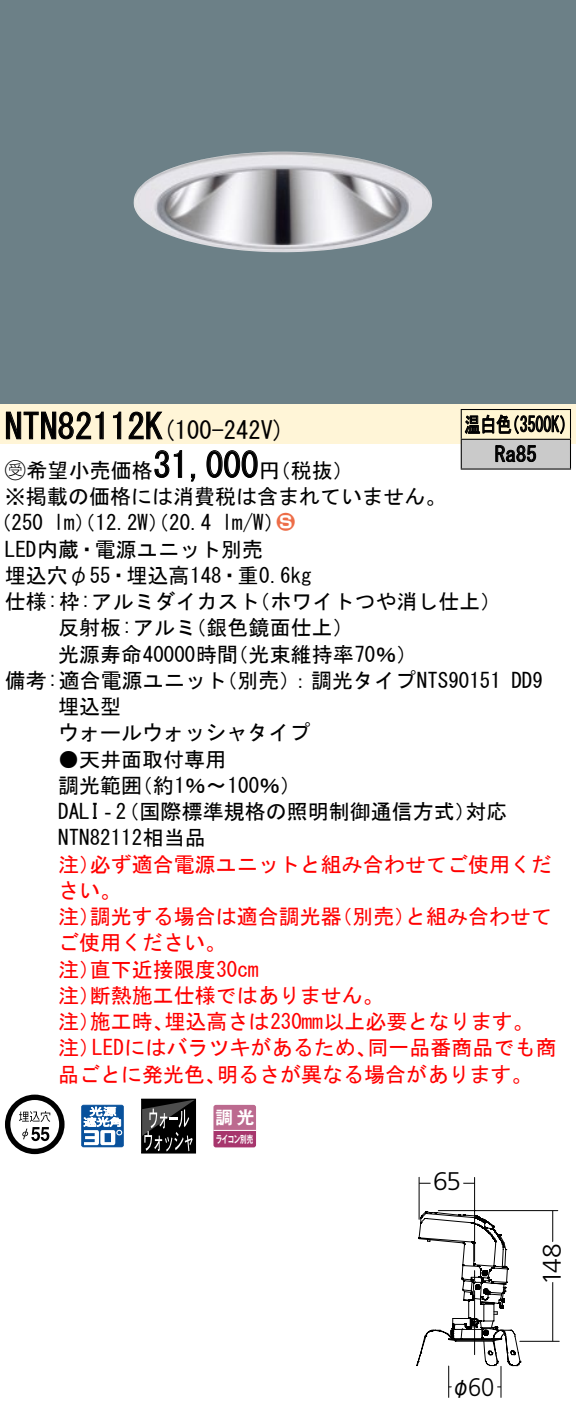
<style>
.page{position:relative;width:576px;height:1424px;background:#fff}
.page>*{position:absolute;margin:0;border:0;box-sizing:border-box;transform-origin:0 0}
.t1{font:35px "MS Gothic";color:#000}
.t2{font:300 25.55px "Frutiger LT Std";letter-spacing:-.025em;color:#000}
.t3{font:300 25.55px "Frutiger LT Std";letter-spacing:-.025em;color:#000;scale:.93 1}
.t4{font:24.5px "MS Gothic";color:#000}
.t5{font:21px/26.2px "MS Gothic";color:#000}
.t6{font:21px/26.2px "MS Gothic";color:#f00}
.t7{font:21px/29.8px "MS Gothic";color:#000;scale:.75 1}
.t8{font:21px "Ford Classification 1";color:#ed6d48}
.t9{font:21px "Gothic MB101 Pro Regular 90 pv RKSJ H";color:#000;scale:.9 1}
.t10{font:17.5px "Gothic MB101 Pro De Bold 90 pv RKSJ H";color:#fff}
.t11{font:10.15px "Gothic MB101 Pro De Bold 90 pv RKSJ H";letter-spacing:-.05em;color:#fff;scale:.65 1}
.s1{font-size:35px}
.s2{font-family:"Ford Classification 1"}
.s3{color:#fff}
</style>
<div class="page">
<div style="left:0;top:0;width:575px;height:404px;background:#6c8087"></div>
<img style="left:133px;top:152px;width:299px;height:100px">
<div style="left:0;top:404px;width:575px;height:40px;background:#fff5d7"></div>
<svg style="left:6px;top:411px;width:98px;height:29px"></svg>
<svg style="left:113px;top:411px;width:9px;height:29px"></svg>
<svg style="left:128px;top:411px;width:35px;height:29px"></svg>
<svg style="left:154px;top:450px;width:28px;height:28px"></svg>
<svg style="left:190px;top:473px;width:6px;height:9px"></svg>
<svg style="left:206px;top:450px;width:52px;height:28px"></svg>
<svg style="left:5px;top:1094px;width:59px;height:60px"></svg>
<svg style="left:81px;top:1104px;width:43px;height:43px"></svg>
<div style="left:141px;top:1098px;width:55px;height:55px;border:1px solid #000"></div>
<svg style="left:141px;top:1099px;width:54px;height:52px;background:#303030"></svg>
<svg style="left:213px;top:1105px;width:43px;height:42px;background:#b45783"></svg>
<hr style="left:213px;top:1129px;width:43px;height:2px;background:#fff">
<div style="left:461px;top:409px;width:109px;height:30px;background:#fff6d2"></div>
<div style="left:461px;top:439px;width:109px;height:30px;background:#cacaca"></div>
<hr style="left:460px;top:409px;width:110px;height:1px;background:#000">
<hr style="left:569px;top:410px;width:2px;height:29px;background:#000">
<hr style="left:460px;top:439px;width:110px;height:1px;background:#000">
<hr style="left:569px;top:440px;width:2px;height:28px;background:#000">
<hr style="left:460px;top:468px;width:110px;height:2px;background:#000">
<svg style="left:460px;top:410px;width:104px;height:58px"></svg>
<hr style="left:438px;top:1210px;width:119px;height:1px;background:#000">
<hr style="left:519px;top:1340px;width:40px;height:1px;background:#000">
<hr style="left:552px;top:1211px;width:1px;height:130px;background:#000">
<svg style="left:552px;top:1231px;width:2px;height:62px"></svg>
<svg style="left:416px;top:1177px;width:105px;height:221px"></svg>
<h1 class="t1" style="left:5px;top:409px;width:142px">NTN82112</h1>
<p class="t4" style="left:145px;top:418px;width:141px">(<span class="s1">K</span> 100-242 (V</p>
<p class="t7" style="left:494px;top:409px;width:57px;text-indent:-30px">温白色<br>Ra85</p>
<p class="t7" style="left:504px;top:409px;width:96px">（3500 (K</p>
<h1 class="t1" style="left:153px;top:447px;width:106px">31,000</h1>
<p class="t5" style="left:5px;top:457px;width:442px"><span class="s2">B</span>希望小売価格<br>※掲載の価格には消費税は含まれていません。</p>
<p class="t8" style="left:277px;top:511px;width:19px">2<span class="s3">3</span></p>
<p class="t5" style="left:259px;top:457px;width:96px">（円税抜(</p>
<p class="t5" style="left:222px;top:509px;width:64px">l m (W/</p>
<p class="t5" style="left:-9px;top:509px;width:54px">（250</p>
<p class="t5" style="left:5px;top:536px;width:259px">LED内蔵・電源ユニット別売</p>
<p class="t5" style="left:5px;top:562px;width:308px">埋込穴φ55・埋込高148・重0.6kg</p>
<p class="t5" style="left:249px;top:588px;width:254px">（ホワイトつや消し仕上(</p>
<p class="t5" style="left:54px;top:509px;width:159px">lm）（12.2 ）（W 20.4</p>
<p class="t5" style="left:185px;top:588px;width:170px;text-indent:-180px">仕様枠: :アルミダイカスト<br>（銀色鏡面仕上(</p>
<p class="t5" style="left:58px;top:614px;width:139px">反射板:アルミ</p>
<p class="t5" style="left:58px;top:641px;width:181px">光源寿命40000時間</p>
<p class="t5" style="left:227px;top:641px;width:191px">（光束維持率70％(</p>
<p class="t5" style="left:216px;top:667px;width:286px">（別売：）調光タイプNTS90151</p>
<p class="t5" style="left:58px;top:667px;width:253px;text-indent:-53px">備考:適合電源ユニット<br>埋込型<br>ウォールウォッシャタイプ</p>
<p class="t5" style="left:132px;top:746px;width:171px;text-indent:-74px">●天井面取付専用<br>（約1％〜100％(</p>
<p class="t5" style="left:58px;top:772px;width:85px">調光範囲</p>
<p class="t5" style="left:511px;top:667px;width:33px">DD9</p>
<p class="t5" style="left:58px;top:798px;width:419px">DALI‐（2 国際標準規格の照明制御通信方式）<br>NTN82112相当品</p>
<p class="t6" style="left:90px;top:851px;width:463px">必ず適合電源ユニットと組み合わせてご使用くだ</p>
<p class="t5" style="left:465px;top:798px;width:43px">対応</p>
<p class="t6" style="left:58px;top:851px;width:65px">注）さい。</p>
<p class="t6" style="left:90px;top:903px;width:253px">調光する場合は適合調光器</p>
<p class="t6" style="left:331px;top:903px;width:85px">（別売）</p>
<p class="t6" style="left:405px;top:903px;width:148px">と組み合わせて</p>
<p class="t6" style="left:58px;top:903px;width:43px">注）</p>
<p class="t6" style="left:58px;top:929px;width:169px">ご使用ください。</p>
<p class="t6" style="left:90px;top:956px;width:170px">直下近接限度30cm</p>
<p class="t6" style="left:90px;top:956px;width:295px;text-indent:-32px">注）<br>断熱施工仕様ではありません。</p>
<p class="t6" style="left:58px;top:982px;width:43px">注）</p>
<p class="t6" style="left:164px;top:1008px;width:370px">埋込高さは230mm以上必要となります。</p>
<p class="t6" style="left:90px;top:1008px;width:85px">施工時、</p>
<p class="t6" style="left:58px;top:1008px;width:43px">注）</p>
<p class="t6" style="left:92px;top:1034px;width:286px">LEDにはバラツキがあるため、</p>
<p class="t6" style="left:367px;top:1034px;width:190px">同一品番商品でも商</p>
<p class="t6" style="left:58px;top:1034px;width:43px">注）</p>
<p class="t6" style="left:58px;top:1061px;width:169px">品ごとに発光色、</p>
<p class="t6" style="left:217px;top:1061px;width:317px">明るさが異なる場合があります。</p>
<p class="t10" style="left:215px;top:1103px;width:41px">調光</p>
<p class="t11" style="left:216px;top:1130px;width:59px">ライコン別売</p>
<p class="t2" style="left:433px;top:1166px;width:30px">65</p>
<p class="t3" style="left:468px;top:1372px;width:30px">60</p>
<p class="t9" style="left:451px;top:1369px;width:23px">φ</p>
<p class="t2" style="left:537px;top:1285px;width:43px;rotate:-90deg">148</p>
</div>
